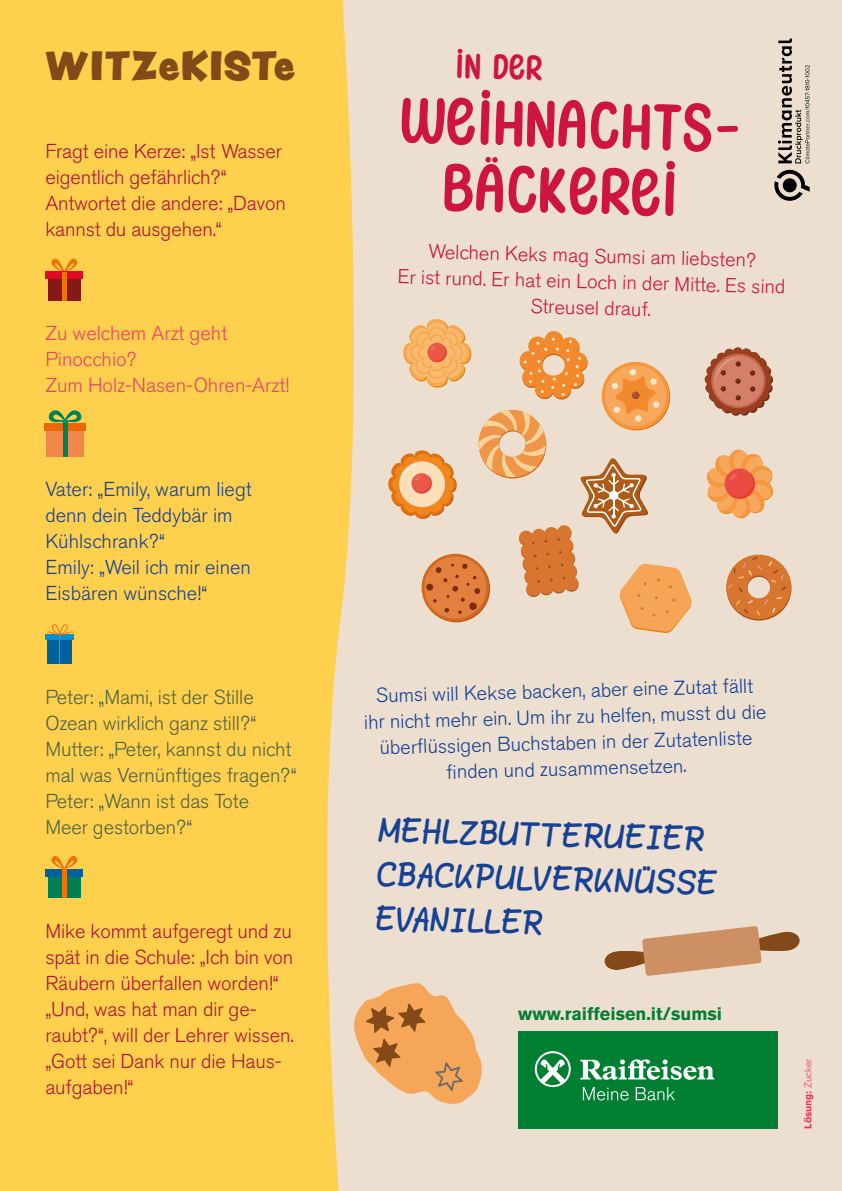
<style>
.page{position:relative;width:842px;height:1191px;background:#ecdfcf}
.page>*{position:absolute;margin:0;border:0;box-sizing:border-box;transform-origin:0 0}
.t1{font:56.6px/66.2px "History Sheeter";color:#ce1440;text-align:center}
.t2{font:36px "Peachy Keen JF";letter-spacing:.02em;color:#834918}
.t3{font:30.2px "History Sheeter";color:#ce1440}
.t4{font:24.2px/43.8px "Blokletters Viltstift";color:#164194}
.t5{font:300 20px/26px "Akzidenz Grotesk Pro";letter-spacing:-.005em;color:#af1336}
.t6{font:300 20px/26px "Akzidenz Grotesk Pro";color:#164194}
.t7{font:300 20px/26px "Akzidenz Grotesk Pro";letter-spacing:-.005em;color:#4f6341}
.t8{font:300 20px/26px "Akzidenz Grotesk Pro";color:#ce1440;text-align:center}
.t9{font:300 20px/26px "Akzidenz Grotesk Pro";color:#e94367}
.t10{font:700 18px "Akzidenz Grotesk Pro";color:#007f33}
.t11{font:700 10px "Akzidenz Grotesk Pro";color:#e83658}
.s1{font-weight:300}
</style>
<div class="page">
<div style="left:0;top:0;width:354px;height:1191px;background:#ffd04e"></div>
<div style="left:518px;top:1031px;width:259px;height:97px;background:#007f33"></div>
<svg style="left:580px;top:1059px;width:134px;height:20px"></svg>
<svg style="left:535px;top:1051px;width:36px;height:36px"></svg>
<svg style="left:583px;top:1087px;width:46px;height:13px"></svg>
<svg style="left:636px;top:1087px;width:39px;height:13px"></svg>
<svg style="left:774px;top:170px;width:36px;height:31px"></svg>
<svg style="left:778px;top:38px;width:31px;height:125px"></svg>
<svg style="left:347px;top:981px;width:135px;height:125px"></svg>
<svg style="left:604px;top:926px;width:196px;height:50px"></svg>
<svg style="left:726px;top:554px;width:65px;height:66px"></svg>
<svg style="left:706px;top:450px;width:67px;height:68px"></svg>
<svg style="left:705px;top:347px;width:68px;height:69px"></svg>
<svg style="left:388px;top:319px;width:304px;height:314px"></svg>
<svg style="left:46px;top:255px;width:37px;height:17px"></svg>
<div style="left:48px;top:279px;width:33px;height:21px;background:#861818"></div>
<div style="left:45px;top:272px;width:38px;height:7px;background:#dd0b27"></div>
<div style="left:62px;top:272px;width:5px;height:28px;background:#ee7309"></div>
<div style="left:45px;top:634px;width:29px;height:6px;background:#0090d2"></div>
<svg style="left:47px;top:624px;width:26px;height:40px"></svg>
<svg style="left:47px;top:408px;width:36px;height:15px"></svg>
<div style="left:62px;top:420px;width:7px;height:7px;background:#00966a;border-radius:50%"></div>
<div style="left:46px;top:426px;width:38px;height:31px;background:#f1874b"></div>
<div style="left:44px;top:423px;width:42px;height:8px;background:#ec6708"></div>
<hr style="left:63px;top:423px;width:4px;height:34px;background:#008154">
<svg style="left:46px;top:852px;width:37px;height:17px"></svg>
<div style="left:48px;top:876px;width:33px;height:21px;background:#008052"></div>
<div style="left:45px;top:869px;width:38px;height:7px;background:#00619d"></div>
<div style="left:62px;top:869px;width:5px;height:28px;background:#ee7309"></div>
<h2 class="t2" style="left:45px;top:38px;width:251px">WITZeKISTe</h2>
<p class="t5" style="left:45px;top:138px;width:242px">Fragt eine Kerze: „Ist Wasser eigentlich gefährlich?“<br>Antwortet die andere: „Davon kannst du ausgehen.“</p>
<p class="t9" style="left:45px;top:320px;width:245px">Zu welchem Arzt geht<br>Pinocchio?<br>Zum Holz-Nasen-Ohren-Arzt!</p>
<p class="t6" style="left:45px;top:476px;width:208px">Vater: „Emily, warum liegt denn dein Teddybär im<br>Kühlschrank?“<br>Emily: „Weil ich mir einen<br>Eisbären wünsche!“</p>
<p class="t7" style="left:45px;top:684px;width:253px">Peter: „Mami, ist der Stille<br>Ozean wirklich ganz still?“<br>Mutter: „Peter, kannst du nicht mal was Vernünftiges fragen?“<br>Peter: „Wann ist das Tote<br>Meer gestorben?“</p>
<p class="t5" style="left:45px;top:918px;width:250px">Mike kommt aufgeregt und zu spät in die Schule: „Ich bin von<br>Räubern überfallen worden!“ „Und, was hat man dir ge&shy;raubt?“, will der Lehrer wissen. „Gott sei Dank nur die Haus&shy;aufgaben!“</p>
<h3 class="t3" style="left:457px;top:46px;width:88px;rotate:2deg">in der</h3>
<h1 class="t1" style="left:401px;top:89px;width:342px;rotate:1deg">weihnachts&shy;bäckerei</h1>
<p class="t8" style="left:399px;top:236px;width:390px;rotate:2deg">Welchen Keks mag Sumsi am liebsten?<br>Er ist rund. Er hat ein Loch in der Mitte. Es sind<br>Streusel drauf.</p>
<p class="t6" style="left:363px;top:684px;width:404px;text-align:center;rotate:-2deg">Sumsi will Kekse backen, aber eine Zutat fällt ihr nicht mehr ein. Um ihr zu helfen, musst du die überfl üssigen Buchstaben in der Zutatenliste<br>fi nden und zusammensetzen.</p>
<p class="t4" style="left:378px;top:810px;width:342px;rotate:1deg">MEHLZBUTTERUEIER<br>CBACKPULVERKNÜSSE<br>EVANILLER</p>
<p class="t10" style="left:518px;top:1001px;width:206px">www.raiffeisen.it/sumsi</p>
<p class="t11" style="left:801px;top:1128px;width:71px;rotate:-90deg">Lösung: <span class="s1">Zucker</span></p>
</div>
